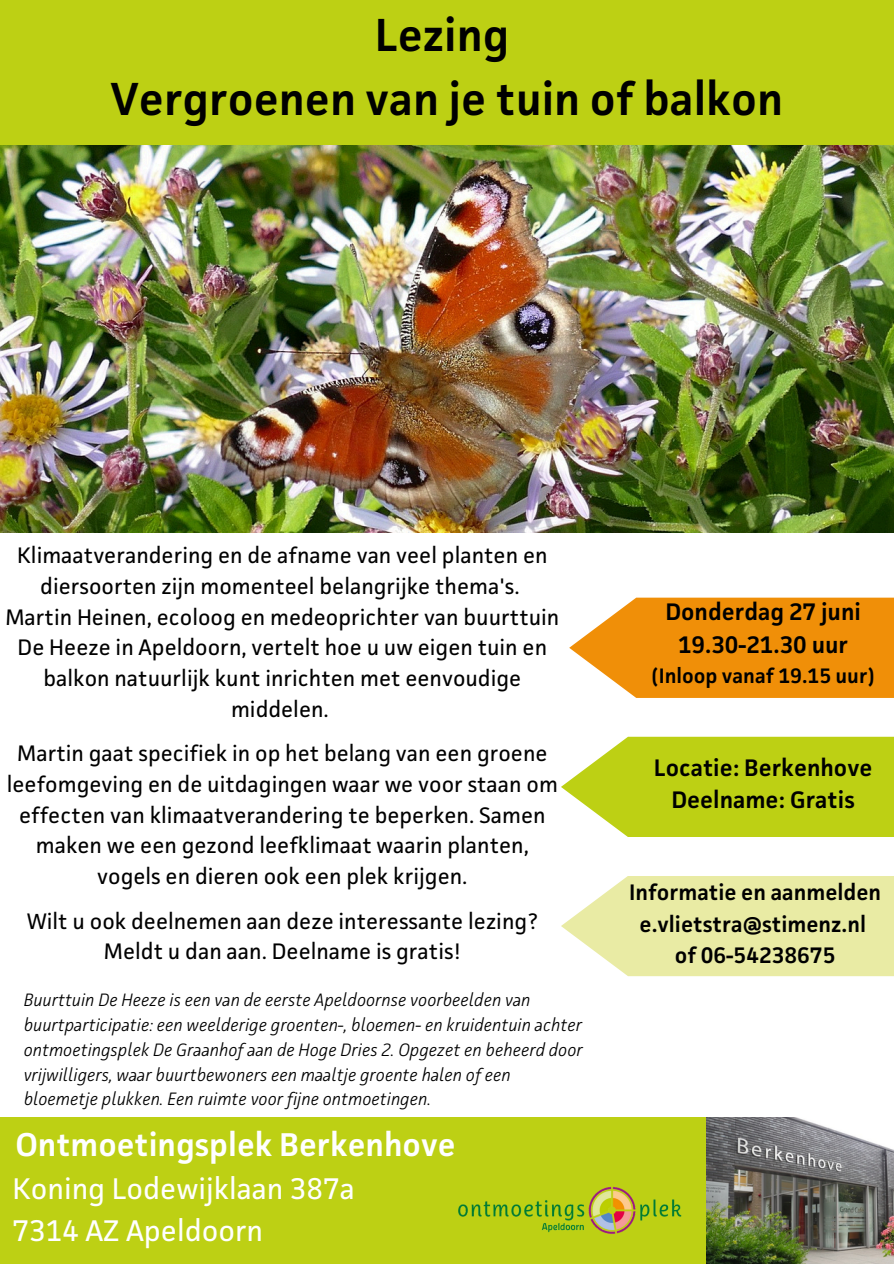
<style>
.page{position:relative;width:894px;height:1264px;background:#fff}
.page>*{position:absolute;margin:0;border:0;box-sizing:border-box;transform-origin:0 0}
.t1{font:600 46.5px/64.2px "Facit";color:#000;text-align:center}
.t2{font:600 33px "Facit";color:#fff}
.t3{font:30px/41.7px "Facit";color:#fff}
.t4{font:600 24px/32.7px "Facit";color:#000;text-align:center}
.t5{font:22.5px/30.6px "Facit";color:#000;text-align:center}
.t6{font:600 22.5px/31.5px "Facit";color:#000;text-align:center}
.t7{font:600 21px "Facit";color:#000}
.t8{font:italic 300 18px/24.8px "Facit";color:#000}
</style>
<div class="page">
<div style="left:0;top:1116px;width:893px;height:147px;background:#bdd014"></div>
<svg style="left:561px;top:736px;width:332px;height:101px"></svg>
<svg style="left:569px;top:597px;width:324px;height:101px"></svg>
<svg style="left:561px;top:876px;width:332px;height:100px"></svg>
<div style="left:0;top:0;width:893px;height:146px;background:#bdd014"></div>
<img style="left:458px;top:1186px;width:224px;height:48px">
<img style="left:706px;top:1116px;width:187px;height:147px">
<img style="left:0;top:146px;width:893px;height:387px">
<h5 class="t1" style="left:110px;top:7px;width:674px">Lezing<br>Vergroenen van je tuin of balkon</h5>
<p class="t5" style="left:5px;top:542px;width:555px">Klimaatverandering en de afname van veel planten en diersoorten zijn momenteel belangrijke thema's.<br>Martin Heinen, ecoloog en medeoprichter van buurttuin De Heeze in Apeldoorn, vertelt hoe u uw eigen tuin en balkon natuurlijk kunt inrichten met eenvoudige middelen.</p>
<h2 class="t5" style="left:7px;top:740px;width:552px">Martin gaat specifiek in op het belang van een groene leefomgeving en de uitdagingen waar we voor staan om effecten van klimaatverandering te beperken. Samen maken we een gezond leefklimaat waarin planten, vogels en dieren ook een plek krijgen.</h2>
<h3 class="t5" style="left:27px;top:907px;width:513px">Wilt u ook deelnemen aan deze interessante lezing?<br>Meldt u dan aan. Deelname is gratis!</h3>
<p class="t8" style="left:24px;top:989px;width:560px">Buurttuin De Heeze is een van de eerste Apeldoornse voorbeelden van buurtparticipatie: een weelderige groenten-, bloemen- en kruidentuin achter ontmoetingsplek De Graanhof aan de Hoge Dries 2. Opgezet en beheerd door vrijwilligers, waar buurtbewoners een maaltje groente halen of een bloemetje plukken. Een ruimte voor fijne ontmoetingen.</p>
<h4 class="t2" style="left:15px;top:1130px;width:441px">Ontmoetingsplek Berkenhove</h4>
<p class="t3" style="left:13px;top:1170px;width:343px">Koning Lodewijklaan 387a<br>7314 AZ Apeldoorn</p>
<h6 class="t4" style="left:665px;top:597px;width:197px">Donderdag 27 juni<br>19.30-21.30 uur</h6>
<h6 class="t7" style="left:651px;top:667px;width:224px">(Inloop vanaf 19.15 uur)</h6>
<h5 class="t4" style="left:653px;top:753px;width:220px">Locatie: Berkenhove<br>Deelname: Gratis</h5>
<h4 class="t6" style="left:629px;top:878px;width:253px">Informatie en aanmelden e.vlietstra@stimenz.nl of 06-54238675</h4>
</div>
